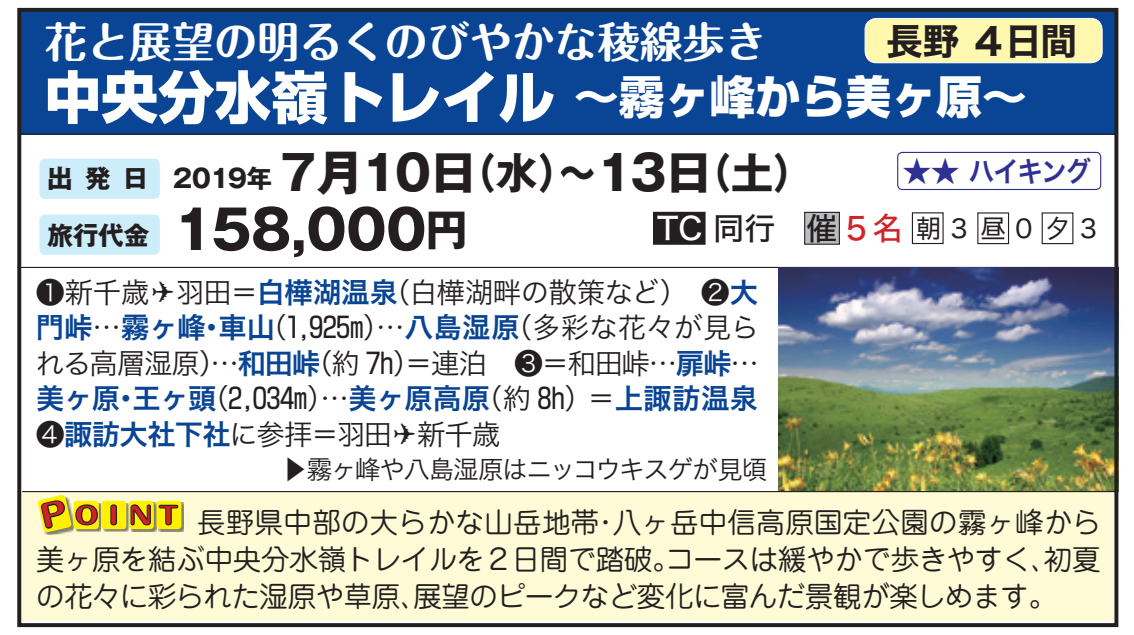
<style>
.page{position:relative;width:1134px;height:635px;background:#fff}
.page>*{position:absolute;margin:0;border:0;box-sizing:border-box;transform-origin:0 0}
.t1{font:700 54px "Gothic MB101 Pro";letter-spacing:-.02em;color:#231f20}
.t2{font:800 45.2px "Shin Go Pro";color:#fff}
.t3{font:700 42.4px "Maru Fo Pro";color:#fff}
.t4{font:36.8px "Hira Kaku Std N W7";color:#231f20}
.t5{font:28.4px/36.8px "Jun 201 Pro";letter-spacing:-.01em;color:#231f20;text-align:justify}
.t6{font:28.4px/35.6px "Hira Kaku Pro N W3";letter-spacing:-.025em;color:#231f20;text-align:justify}
.t7{font:28.4px "Hira Kaku Pro W6";color:#094594}
.t8{font:28.4px "Hira Kaku Pro W6";letter-spacing:-.05em;color:#2e3092}
.t9{font:700 25.6px "Gothic MB101 Pro";letter-spacing:-.015em;color:#231f20}
.t10{font:25.6px "Hira Kaku Pro W3";letter-spacing:-.05em;color:#231f20}
.t11{font:25.6px "Hira Kaku Std N W4";color:#231f20}
.t12{font:700 22.8px "Maru Fo Pro";color:#d1232a;scale:1.25 1}
.s1{font-size:56.8px}
.s2{font-size:48px}
.s3{font-size:42.4px}
.s4{font-size:25.6px}
.s5{font-family:"Hira Kaku Std N W5";font-size:31.2px;color:#fff}
.s6{font-family:"Hira Kaku Std N W5";font-size:31.2px}
.s7{font-family:"Hira Kaku Std N W5";font-size:31.2px;color:#d1232a}
.s8{font-family:"MS P Gothic"}
.s9{font-family:"Hira Kaku Pro W6";color:#094594}
.s10{font-family:"Shin Go Pro"}
.s11{font-family:"Hira Kaku Pro N W3";color:#231f20}
.s12{font-family:"Shin Go Pro";color:#231f20}
</style>
<div class="page">
<div style="left:19px;top:10px;width:1097px;height:124px;background:#094594"></div>
<div style="left:39px;top:159px;width:121px;height:40px;background:#ceedfb;border-radius:6px"></div>
<div style="left:39px;top:215px;width:121px;height:40px;background:#ceedfb;border-radius:6px"></div>
<hr style="left:17px;top:267px;width:1097px;height:1px;background:#231f20">
<div style="left:865px;top:18px;width:237px;height:45px;background:#fff8ae;border-radius:11px"></div>
<div style="left:864px;top:18px;width:239px;height:45px;border:1px solid #fff;border-radius:11px"></div>
<div style="left:654px;top:212px;width:51px;height:32px;background:#231f20"></div>
<div style="left:653px;top:212px;width:52px;height:33px;border:1px solid #231f20"></div>
<div style="left:805px;top:212px;width:34px;height:32px;background:#bcbdc0"></div>
<div style="left:804px;top:212px;width:36px;height:33px;border:1px solid #231f20"></div>
<div style="left:977px;top:212px;width:32px;height:32px;border:1px solid #231f20"></div>
<div style="left:912px;top:212px;width:32px;height:32px;border:1px solid #231f20"></div>
<div style="left:1042px;top:212px;width:31px;height:32px;border:1px solid #231f20"></div>
<div style="left:897px;top:152px;width:204px;height:38px;border:1px solid #2e3092;border-radius:5px"></div>
<div style="left:17px;top:491px;width:1097px;height:129px;background:#fffbd6"></div>
<img style="left:103px;top:503px;width:26px;height:29px">
<div style="left:101px;top:501px;width:25px;height:28px;background:#fff101;border-radius:3px"></div>
<img style="left:131px;top:527px;width:25px;height:5px">
<div style="left:129px;top:501px;width:25px;height:28px;background:#fff101;border-radius:3px"></div>
<img style="left:159px;top:503px;width:25px;height:29px">
<div style="left:156px;top:501px;width:25px;height:28px;background:#fff101;border-radius:3px"></div>
<img style="left:99px;top:503px;width:2px;height:29px">
<div style="left:110px;top:504px;width:7px;height:21px;border:2px solid #231f20;border-radius:2px"></div>
<svg style="left:129px;top:502px;width:50px;height:25px"></svg>
<img style="left:44px;top:533px;width:21px;height:2px">
<img style="left:778px;top:267px;width:335px;height:224px">
<hr style="left:22px;top:491px;width:1094px;height:1px;background:#231f20">
<div style="left:17px;top:8px;width:1101px;height:619px;border:4px solid #231f20"></div>
<svg style="left:37px;top:495px;width:62px;height:38px"></svg>
<h3 class="t3" style="left:45px;top:8px;width:724px">花と展望の明るくのびやかな稜線歩き</h3>
<h2 class="t2" style="left:45px;top:61px;width:984px"><span class="s1">中央分水嶺トレイル</span> ～霧ヶ峰から美ヶ原～</h2>
<p class="t4" style="left:886px;top:12px;width:193px">長野 ４日間</p>
<p class="t9" style="left:47px;top:157px;width:769px">出発日　2019年 <span class="s2">7月10日</span><span class="s3">（水）～</span><span class="s2">13日</span><span class="s3">（土）</span></p>
<h1 class="t1" style="left:48px;top:185px;width:422px"><span class="s4">旅行代金　</span>158,000<span class="s3">円</span></h1>
<p class="t8" style="left:903px;top:145px;width:190px">★★ ハイキング</p>
<p class="t11" style="left:657px;top:209px;width:446px"><span class="s5">TC</span> <span class="s6">同行　催</span><span class="s7">５名</span>朝３ 昼０ 夕３</p>
<p class="t6" style="left:36px;top:272px;width:725px">❶新千歳<span class="s8">✈</span>羽田＝<span class="s9">白樺湖温泉</span>（白樺湖畔の散策など）　❷<span class="s9">大門峠</span>…<span class="s9">霧ヶ峰・車山</span>（<span class="s10">1,925m</span>）…<span class="s9">八島湿原</span>（多彩な花々が見られる高層湿原）…<span class="s9">和田峠</span>（約 <span class="s10">7h</span>）＝連泊　❸＝和田峠…<span class="s9">扉峠</span>…</p>
<p class="t7" style="left:36px;top:373px;width:724px">美ヶ原・王ヶ頭<span class="s11">（</span><span class="s12">2,034m</span><span class="s11">）…</span>美ヶ原高原<span class="s11">（約</span> <span class="s12">8h</span><span class="s11">）＝</span>上諏訪温泉</p>
<p class="t6" style="left:36px;top:414px;width:466px">❹<span class="s9">諏訪大社下社</span>に参拝＝羽田<span class="s8">✈</span>新千歳</p>
<p class="t10" style="left:283px;top:447px;width:486px">▶ 霧ヶ峰や八島湿原はニッコウキスゲが見頃</p>
<p class="t12" style="left:75px;top:497px;width:84px">OINT</p>
<p class="t5" style="left:36px;top:501px;width:1066px;text-indent:161px">長野県中部の大らかな山岳地帯・八ヶ岳中信高原国定公園の霧ヶ峰から美ヶ原を結ぶ中央分水嶺トレイルを２日間で踏破。コースは緩やかで歩きやすく、初夏の花々に彩られた湿原や草原、展望のピークなど変化に富んだ景観が楽しめます。</p>
</div>
